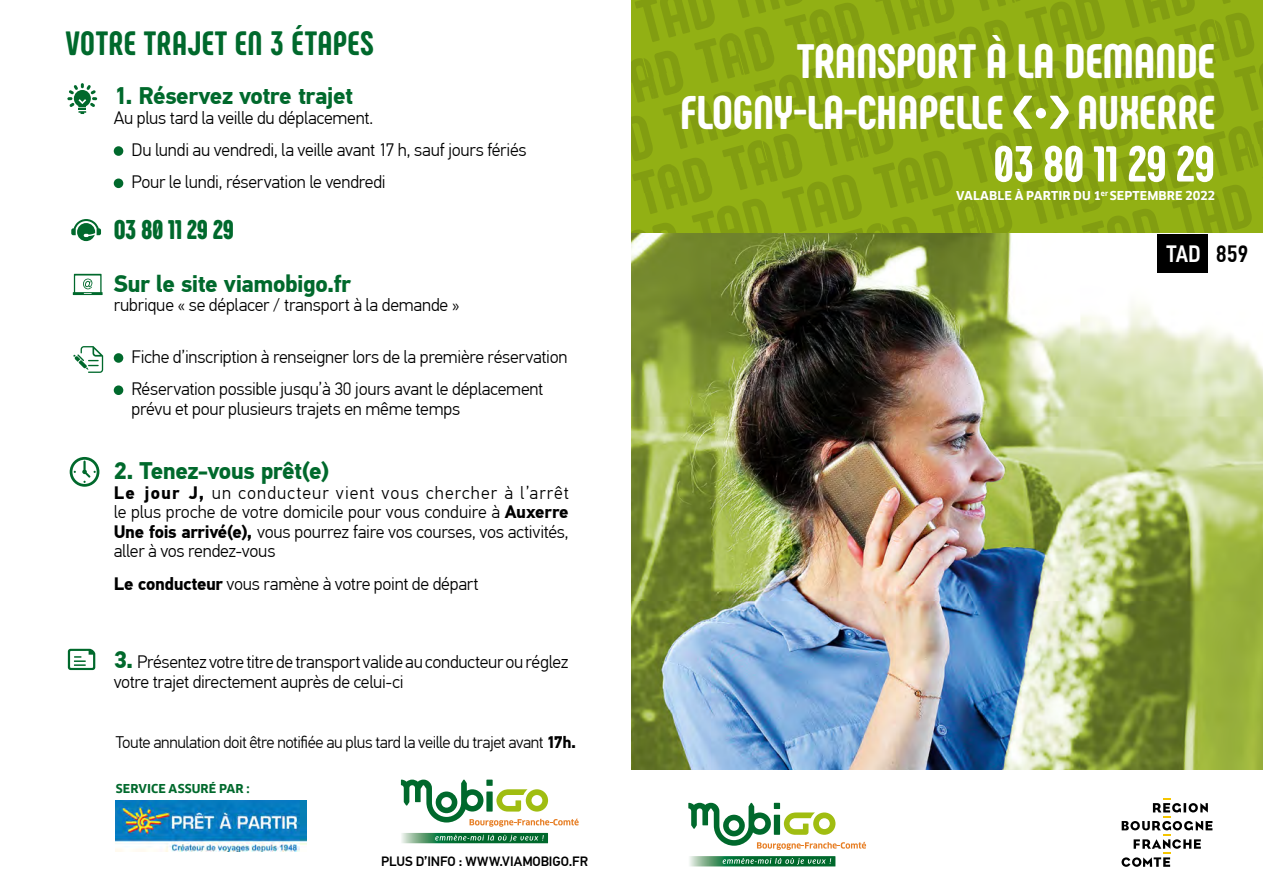
<style>
.page{position:relative;width:1263px;height:893px;background:#fff}
.page>*{position:absolute;margin:0;border:0;box-sizing:border-box;transform-origin:0 0}
.t1{font:800 50.4px "Phenomena";letter-spacing:-.015em;color:#fff}
.t2{font:800 48.3px "Phenomena";letter-spacing:-.005em;color:#fff}
.t3{font:800 47.25px "Phenomena";color:#fff}
.t4{font:800 33.75px "Phenomena";letter-spacing:.015em;color:#00692c}
.t5{font:900 27px "Phenomena";letter-spacing:-.01em;color:#00692c}
.t6{font:700 24px "PF Din Text Pro";letter-spacing:-.025em;color:#00692c}
.t7{font:500 23.7px "PF Din Text Cond Pro";letter-spacing:-.01em;color:#fff}
.t8{font:300 18px/19.5px "PF Din Text Pro";letter-spacing:-.015em;color:#000}
.t9{font:300 16.8px "PF Din Text Pro";letter-spacing:-.025em;color:#000}
.t10{font:500 13.5px "PF Din Text Pro";letter-spacing:-.005em;color:#000}
.t11{font:700 12px "Clan Pro";letter-spacing:.005em;color:#fff}
.t12{font:700 12px "Clan Pro";letter-spacing:.005em;color:#00692c}
.s1{font-weight:700}
.s2{font-weight:700;font-size:24px;color:#00692c}
.s3{color:#000}
</style>
<div class="page">
<div style="left:631px;top:0;width:632px;height:770px;background:linear-gradient(to right,#8ca913,#8ca913)"></div>
<img style="left:631px;top:234px;width:632px;height:536px">
<svg style="left:1121px;top:798px;width:91px;height:69px"></svg>
<img style="left:689px;top:856px;width:146px;height:10px">
<svg style="left:723px;top:858px;width:108px;height:7px"></svg>
<svg style="left:688px;top:803px;width:178px;height:47px"></svg>
<div style="left:1157px;top:234px;width:106px;height:39px;background:#fff"></div>
<div style="left:1157px;top:234px;width:51px;height:39px;background:#000"></div>
<div style="left:114px;top:146px;width:9px;height:10px;background:#00692c;border-radius:50%"></div>
<div style="left:114px;top:179px;width:9px;height:9px;background:#00692c;border-radius:50%"></div>
<div style="left:114px;top:353px;width:9px;height:10px;background:#00692c;border-radius:50%"></div>
<div style="left:114px;top:385px;width:9px;height:10px;background:#00692c;border-radius:50%"></div>
<svg style="left:71px;top:219px;width:30px;height:22px"></svg>
<svg style="left:67px;top:83px;width:30px;height:31px"></svg>
<svg style="left:70px;top:457px;width:29px;height:30px"></svg>
<img style="left:401px;top:833px;width:147px;height:10px">
<svg style="left:435px;top:835px;width:109px;height:7px"></svg>
<svg style="left:401px;top:780px;width:178px;height:47px"></svg>
<svg style="left:68px;top:649px;width:27px;height:21px"></svg>
<svg style="left:1013px;top:96px;width:56px;height:33px"></svg>
<svg style="left:73px;top:274px;width:30px;height:21px"></svg>
<svg style="left:73px;top:346px;width:30px;height:27px"></svg>
<img style="left:116px;top:801px;width:190px;height:51px">
<h3 class="t4" style="left:66px;top:22px;width:310px">VOTRE TRAJET EN 3 ÉTAPES</h3>
<h3 class="t6" style="left:114px;top:81px;width:241px">1. Réservez votre trajet</h3>
<p class="t8" style="left:132px;top:102px;width:397px;line-height:32.2px;text-indent:-18px">Au plus tard la veille du déplacement.<br>Du lundi au vendredi, la veille avant 17 h, sauf jours fériés<br>Pour le lundi, réservation le vendredi</p>
<h3 class="t5" style="left:114px;top:212px;width:122px">O3 80 11 29 29</h3>
<h3 class="t6" style="left:114px;top:269px;width:239px">Sur le site viamobigo.fr</h3>
<p class="t8" style="left:114px;top:295px;width:347px">rubrique « se déplacer / transport à la demande »</p>
<p class="t8" style="left:132px;top:341px;width:437px;line-height:32.2px">Fiche d’inscription à renseigner lors de la première réservation<br>Réservation possible jusqu’à 30 jours avant le déplacement</p>
<p class="t8" style="left:132px;top:399px;width:330px">prévu et pour plusieurs trajets en même temps</p>
<h3 class="t6" style="left:114px;top:456px;width:217px">2. Tenez-vous prêt(e)</h3>
<p class="t8" style="left:114px;top:483px;width:457px;text-align:justify"><span class="s1">Le jour J,</span> un conducteur vient vous chercher à l’arrêt le plus proche de votre domicile pour vous conduire à <span class="s1">Auxerre Une fois arrivé(e),</span> vous pourrez faire vos courses, vos activités, aller à vos rendez-vous</p>
<p class="t8" style="left:114px;top:574px;width:366px"><span class="s1">Le conducteur</span> vous ramène à votre point de départ</p>
<p class="t8" style="left:114px;top:653px;width:456px"><span class="s2">3.</span> Présentez votre titre de transport valide au conducteur ou réglez votre trajet directement auprès de celui-ci</p>
<p class="t9" style="left:116px;top:733px;width:462px">Toute annulation doit être notifiée au plus tard la veille du trajet avant <span class="s1">17h.</span></p>
<p class="t12" style="left:116px;top:781px;width:135px">SERVICE ASSURÉ PAR :</p>
<p class="t10" style="left:381px;top:853px;width:208px">PLUS D’INFO : WWW.VIAMOBIGO.FR</p>
<h2 class="t2" style="left:797px;top:30px;width:420px">TRANSPORT À LA DEMANDE</h2>
<h3 class="t3" style="left:680px;top:82px;width:325px">FLOGNY-LA-CHAPELLE</h3>
<h3 class="t3" style="left:1077px;top:82px;width:139px">AUXERRE</h3>
<h1 class="t1" style="left:993px;top:132px;width:223px">03 80 11 29 29</h1>
<p class="t11" style="left:956px;top:188px;width:260px">VALABLE À PARTIR DU 1<sup>er</sup> SEPTEMBRE 2022</p>
<h3 class="t7" style="left:1166px;top:239px;width:83px">TAD <span class="s3">859</span></h3>
</div>
